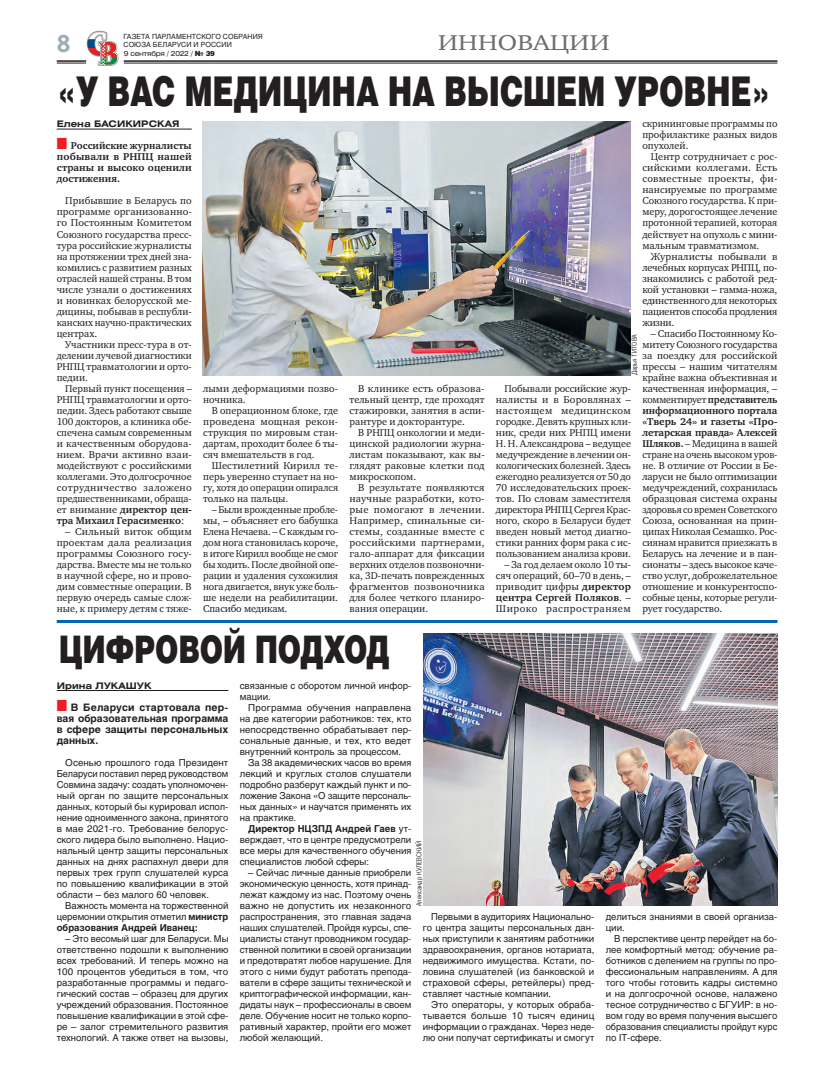
<style>
.page{position:relative;width:820px;height:1078px;background:#fff}
.page>*{position:absolute;margin:0;border:0;box-sizing:border-box;transform-origin:0 0}
.Zag-osn{font:900 41px "Helios";letter-spacing:-.01em;color:#231f20;scale:.72 1}
.Zag-osn-2{font:900 38px "Helios";letter-spacing:-.01em;color:#231f20;scale:.74 1}
.t1{font:700 24px "Paper Gothic";color:#99aeb9}
.t2{font:22px "Charter ITC";letter-spacing:.01em;color:#6c6d70;scale:1.2 1}
.text-osn{font:10.2px/11px "Charter ITC";color:#231f20;text-align:justify}
.t3{font:700 10.2px/11px "Helios";letter-spacing:.005em;color:#231f20;text-align:justify}
.t4{font:700 10.2px/11px "Charter ITC";letter-spacing:.005em;color:#231f20;text-align:justify}
.text2{font:9.5px/11px "Helios";color:#231f20;text-align:justify}
.Avtor{font:700 9px "Helios Ext";color:#231f20}
.t5{font:7px/8px "Helios";letter-spacing:.01em;color:#231f20}
.Fotokor{font:7px "Paper Gothic";color:#231f20}
.t6{font:7px "Helios Ext";letter-spacing:-.03em;color:#231f20}
.s1{font-family:"Helios";font-weight:900}
.s2{color:#ee1d23}
.s3{font-weight:700}
</style>
<div class="page">
<hr style="left:124px;top:60px;width:653px;height:2px;background:#231f20">
<hr style="left:124px;top:63px;width:653px;height:1px;background:#231f20">
<svg style="left:56px;top:30px;width:715px;height:36px"></svg>
<hr style="left:57px;top:129px;width:135px;height:1px;background:#231f20">
<hr style="left:57px;top:690px;width:171px;height:1px;background:#231f20">
<img style="left:423px;top:633px;width:354px;height:272px">
<img style="left:203px;top:122px;width:427px;height:254px">
<hr style="left:57px;top:620px;width:720px;height:3px;background:#0166b3">
<h3 class="t1" style="left:57px;top:30px;width:15px">8</h3>
<p class="t5" style="left:123px;top:33px;width:141px">ГАЗЕТА ПАРЛАМЕНТСКОГО СОБРАНИЯ<br>СОЮЗА БЕЛАРУСИ И РОССИИ</p>
<p class="t2" style="left:438px;top:29px;width:144px">ИННОВАЦИИ</p>
<p class="t6" style="left:124px;top:49px;width:92px">9 сентября / 2022 / <span class="s1">№ 39</span></p>
<p class="Zag-osn" style="left:57px;top:63px;width:992px">«У ВАС МЕДИЦИНА НА ВЫСШЕМ УРОВНЕ»</p>
<p class="Avtor" style="left:57px;top:119px;width:124px">Елена БАСИКИРСКАЯ</p>
<p class="t4" style="left:57px;top:140px;width:136px"><span class="s2">■</span> Российские журналисты побывали в РНПЦ нашей страны и высоко оценили достижения.</p>
<p class="text-osn" style="left:57px;top:195px;width:137px;text-indent:9px">Прибывшие в Беларусь по программе организованно&shy;го Постоянным Комитетом Союзного государства пресс&shy;тура российские журналисты на протяжении трех дней зна&shy;комились с развитием разных отраслей нашей страны. В том числе узнали о достижениях и новинках белорусской ме&shy;дицины, побывав в республи&shy;канских научно-практических центрах.</p>
<p class="text-osn" style="left:57px;top:338px;width:136px;text-indent:9px">Участники пресс-тура в от&shy;делении лучевой диагностики РНПЦ травматологии и орто&shy;педии.</p>
<p class="text-osn" style="left:57px;top:382px;width:136px;text-indent:9px">Первый пункт посещения – РНПЦ травматологии и орто&shy;педии. Здесь работают свыше 100 докторов, а клиника обе&shy;спечена самым современным и качественным оборудова&shy;нием. Врачи активно взаи&shy;модействуют с российскими коллегами. Это долгосрочное сотрудничество заложено предшественниками, обраща&shy;ет внимание <span class="s3">директор цен&shy;тра Михаил Герасименко</span>:</p>
<p class="text-osn" style="left:57px;top:525px;width:136px;text-indent:9px">– Сильный виток общим проектам дала реализация программы Союзного госу&shy;дарства. Вместе мы не только в научной сфере, но и прово&shy;дим совместные операции. В первую очередь самые слож&shy;ные, к примеру детям с тяже-</p>
<p class="text-osn" style="left:642px;top:118px;width:136px">скрининговые программы по профилактике разных видов опухолей.</p>
<p class="text-osn" style="left:642px;top:151px;width:136px;text-indent:9px">Центр сотрудничает с рос&shy;сийскими коллегами. Есть совместные проекты, фи&shy;нансируемые по программе Союзного государства. К при&shy;меру, дорогостоящее лечение протонной терапией, которая действует на опухоль с мини&shy;мальным травматизмом.</p>
<p class="text-osn" style="left:642px;top:250px;width:136px;text-indent:9px">Журналисты побывали в лечебных корпусах РНПЦ, по&shy;знакомились с работой ред&shy;кой установки – гамма-ножа, единственного для некоторых пациентов способа продления жизни.</p>
<p class="text-osn" style="left:642px;top:327px;width:136px;text-indent:9px">– Спасибо Постоянному Ко&shy;митету Союзного государства за поездку для российской прессы – нашим читателям крайне важна объективная и качественная информация, – комментирует <span class="s3">представитель информационного портала «Тверь 24» и газеты «Про&shy;летарская правда» Алексей Шляков.</span> – Медицина в вашей стране на очень высоком уров&shy;не. В отличие от России в Бе&shy;ларуси не было оптимизации медучреждений, сохранилась образцовая система охраны здоровья со времен Советского Союза, основанная на прин&shy;ципах Николая Семашко. Рос&shy;сиянам нравится приезжать в Беларусь на лечение и в пан&shy;сионаты – здесь высокое каче&shy;ство услуг, доброжелательное отношение и конкурентоспо&shy;собные цены, которые регули&shy;рует государство.</p>
<p class="Fotokor" style="left:630px;top:375px;width:43px;rotate:-90deg">Дарья ТИТОВА</p>
<p class="text-osn" style="left:495px;top:382px;width:136px;text-indent:9px">Побывали российские жур&shy;налисты и в Боровлянах – настоящем медицинском городке. Девять крупных кли&shy;ник, среди них РНПЦ имени Н. Н. Александрова – ведущее медучреждение в лечении он&shy;кологических болезней. Здесь ежегодно реализуется от 50 до 70 исследовательских проек&shy;тов. По словам заместителя директора РНПЦ Сергея Крас&shy;ного, скоро в Беларуси будет введен новый метод диагно&shy;стики ранних форм рака с ис&shy;пользованием анализа крови.</p>
<p class="text-osn" style="left:495px;top:558px;width:136px;text-indent:9px">– За год делаем около 10 ты&shy;сяч операций, 60–70 в день, – приводит цифры <span class="s3">директор центра Сергей Поляков</span>. – Широко распространяем</p>
<p class="text-osn" style="left:349px;top:382px;width:136px;text-indent:9px">В клинике есть образова&shy;тельный центр, где проходят стажировки, занятия в аспи&shy;рантуре и докторантуре.</p>
<p class="text-osn" style="left:349px;top:426px;width:136px;text-indent:9px">В РНПЦ онкологии и меди&shy;цинской радиологии журна&shy;листам показывают, как вы&shy;глядят раковые клетки под микроскопом.</p>
<p class="text-osn" style="left:349px;top:481px;width:136px;text-indent:9px">В результате появляются научные разработки, кото&shy;рые помогают в лечении.<br>Например, спинальные си&shy;стемы, созданные вместе с российскими партнерами, гало-аппарат для фиксации верхних отделов позвоночни&shy;ка, 3D-печать поврежденных фрагментов позвоночника для более четкого планиро&shy;вания операции.</p>
<p class="text-osn" style="left:203px;top:382px;width:136px">лыми деформациями позво&shy;ночника.</p>
<p class="text-osn" style="left:203px;top:404px;width:136px;text-indent:9px">В операционном блоке, где проведена мощная рекон&shy;струкция по мировым стан&shy;дартам, проходит более 6 ты&shy;сяч вмешательств в год.</p>
<p class="text-osn" style="left:203px;top:459px;width:136px;text-indent:9px">Шестилетний Кирилл те&shy;перь уверенно ступает на но&shy;гу, хотя до операции опирался только на пальцы.</p>
<p class="text-osn" style="left:203px;top:503px;width:136px;text-indent:9px">– Были врожденные пробле&shy;мы, – объясняет его бабушка Елена Нечаева. – С каждым го&shy;дом нога становилась короче, в итоге Кирилл вообще не смог бы ходить. После двойной опе&shy;рации и удаления сухожилия нога двигается, внук уже боль&shy;ше недели на реабилитации.<br>Спасибо медикам.</p>
<p class="Zag-osn-2" style="left:59px;top:623px;width:449px">ЦИФРОВОЙ ПОДХОД</p>
<p class="Avtor" style="left:57px;top:680px;width:96px">Ирина ЛУКАШУК</p>
<p class="t3" style="left:57px;top:701px;width:173px"><span class="s2">■</span> В Беларуси стартовала пер&shy;вая образовательная программа в сфере защиты персональных данных.</p>
<p class="text2" style="left:57px;top:756px;width:173px;text-indent:9px">Осенью прошлого года Президент Беларуси поставил перед руководством Совмина задачу: создать уполномочен‑ ный орган по защите персональных данных, который бы курировал испол‑ нение одноименного закона, принятого в мае 2021‑го. Требование белорус‑ ского лидера было выполнено. Нацио&shy;нальный центр защиты персональных данных на днях распахнул двери для первых трех групп слушателей курса по повышению квалификации в этой области – без малого 60 человек.</p>
<p class="text2" style="left:57px;top:899px;width:173px;text-indent:9px">Важность момента на торжественной церемонии открытия отметил <span class="s3">министр образования Андрей Иванец:</span></p>
<p class="text2" style="left:57px;top:932px;width:173px;text-indent:9px">– Это весомый шаг для Беларуси. Мы ответственно подошли к выполнению всех требований. И теперь можно на 100 процентов убедиться в том, что разработанные программы и педаго‑ гический состав – образец для других учреждений образования. Постоянное повышение квалификации в этой сфе‑ ре – залог стремительного развития технологий. А также ответ на вызовы,</p>
<p class="text2" style="left:240px;top:679px;width:173px">связанные с оборотом личной инфор‑ мации.</p>
<p class="text2" style="left:240px;top:701px;width:173px;text-indent:9px">Программа обучения направлена на две категории работников: тех, кто непосредственно обрабатывает пер‑ сональные данные, и тех, кто ведет внутренний контроль за процессом.</p>
<p class="text2" style="left:240px;top:756px;width:173px;text-indent:9px">За 38 академических часов во время лекций и круглых столов слушатели подробно разберут каждый пункт и по‑ ложение Закона «О защите персональ‑ ных данных» и научатся применять их на практике.</p>
<p class="text2" style="left:240px;top:822px;width:173px;text-indent:9px"><span class="s3">Директор НЦЗПД Андрей Гаев</span> ут‑ верждает, что в центре предусмотрели все меры для качественного обучения специалистов любой сферы:</p>
<p class="text2" style="left:240px;top:866px;width:173px;text-indent:9px">– Сейчас личные данные приобрели экономическую ценность, хотя принад‑ лежат каждому из нас. Поэтому очень важно не допустить их незаконного распространения, это главная задача наших слушателей. Пройдя курсы, спе‑ циалисты станут проводником государ‑ ственной политики в своей организации и предотвратят любое нарушение. Для этого с ними будут работать препода‑ ватели в сфере защиты технической и криптографической информации, кан‑ дидаты наук – профессионалы в своем деле. Обучение носит не только корпо‑ ративный характер, пройти его может любой желающий.</p>
<p class="Fotokor" style="left:415px;top:905px;width:67px;rotate:-90deg">Александр КУЛЕВСКИЙ</p>
<p class="text2" style="left:422px;top:910px;width:173px;text-indent:9px">Первыми в аудиториях Национально‑ го центра защиты персональных дан‑ ных приступили к занятиям работники здравоохранения, органов нотариата, недвижимого имущества. Кстати, по‑ ловина слушателей (из банковской и страховой сферы, ретейлеры) пред‑ ставляет частные компании.</p>
<p class="text2" style="left:422px;top:998px;width:173px;text-indent:9px">Это операторы, у которых обраба‑ тывается больше 10 тысяч единиц информации о гражданах. Через неде‑ лю они получат сертификаты и смогут</p>
<p class="text2" style="left:605px;top:910px;width:173px">делиться знаниями в своей организа‑ ции.</p>
<p class="text2" style="left:605px;top:932px;width:173px;text-indent:9px">В перспективе центр перейдет на бо‑ лее комфортный метод: обучение ра‑ ботников с делением на группы по про‑ фессиональным направлениям. А для того чтобы готовить кадры системно и на долгосрочной основе, налажено тесное сотрудничество с БГУИР: в но‑ вом году во время получения высшего образования специалисты пройдут курс по IT-сфере.</p>
</div>
